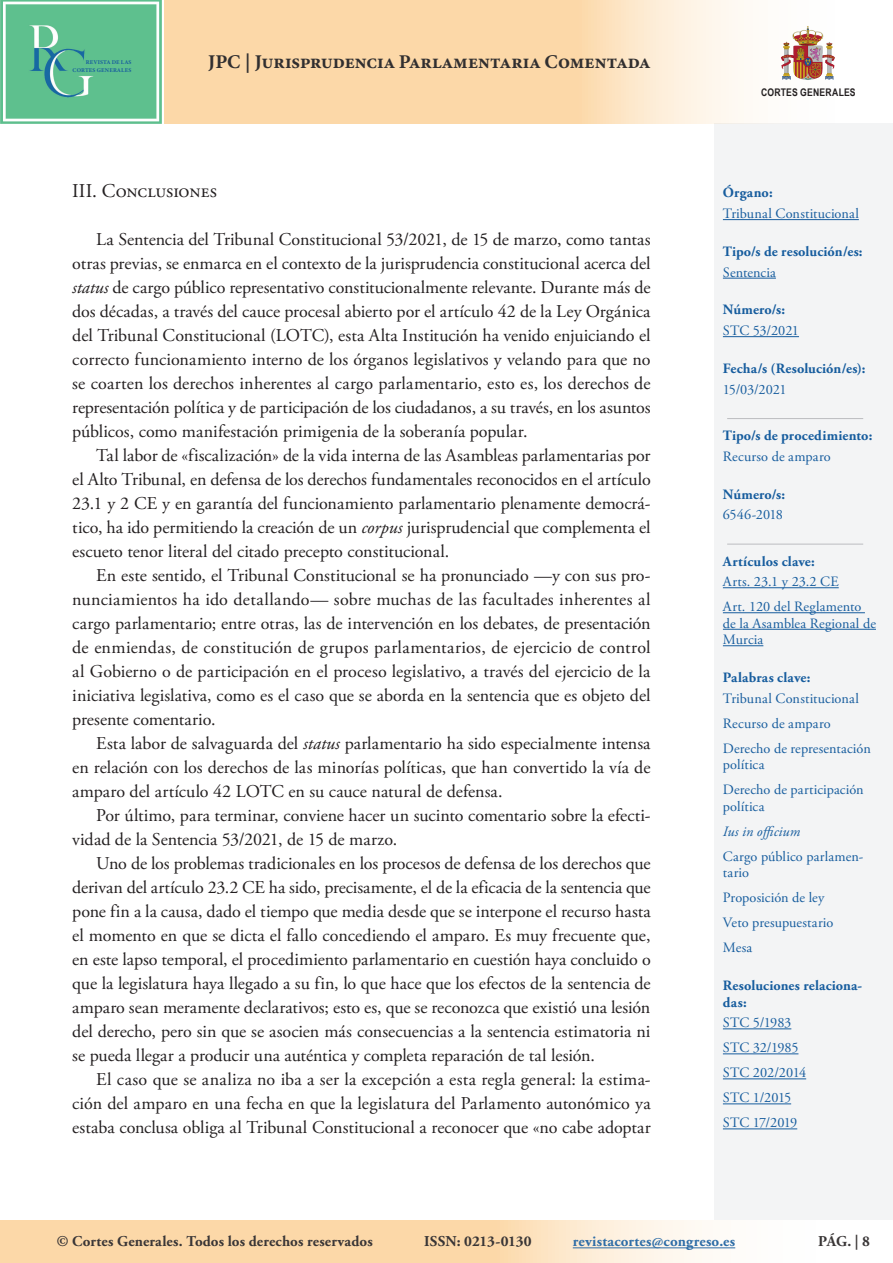
<style>
.page{position:relative;width:893px;height:1263px;background:#fff}
.page>*{position:absolute;margin:0;border:0;box-sizing:border-box;transform-origin:0 0}
.t1{font:19.5px "Minion Variable Concept";letter-spacing:.005em;color:#312f30}
._5__Epígrafes_princi{font:19.5px "Adobe Garamond Pro";color:#231f20}
._6_1__Párrafo_normal{font:18px/24px "Adobe Garamond Pro";color:#231f20;text-align:justify}
.t2{font:700 15px "Adobe Garamond Pro";letter-spacing:.01em;color:#231f20}
.t3{font:700 15px "Adobe Garamond Pro";letter-spacing:.015em;color:#175d9e}
.t4{font:14.25px/25px "Adobe Garamond Pro";color:#175d9e}
.t5{font:700 14.25px/16.5px "Adobe Garamond Pro";letter-spacing:.01em;color:#175d9e}
.t6{font:italic 14.25px "Adobe Garamond Pro";letter-spacing:.005em;color:#175d9e}
.t7{font:700 10.5px "Arial Narrow";letter-spacing:.02em;color:#231f20}
.t8{font:5.7px/8.7px "Minion Variable Concept";letter-spacing:.03em;color:#175d9e;text-align:right}
.s1{font-style:italic}
</style>
<div class="page">
<div style="left:714px;top:123px;width:179px;height:1097px;background:#f2f3f4"></div>
<hr style="left:723px;top:219px;width:136px;height:1px;background:#175d9e">
<hr style="left:723px;top:278px;width:53px;height:1px;background:#175d9e">
<hr style="left:723px;top:336px;width:76px;height:1px;background:#175d9e">
<hr style="left:727px;top:418px;width:136px;height:1px;background:#bcbdc0">
<hr style="left:727px;top:544px;width:136px;height:1px;background:#bcbdc0">
<hr style="left:723px;top:587px;width:116px;height:1px;background:#175d9e">
<hr style="left:723px;top:612px;width:142px;height:1px;background:#175d9e">
<hr style="left:723px;top:629px;width:153px;height:1px;background:#175d9e">
<hr style="left:723px;top:645px;width:40px;height:1px;background:#175d9e">
<hr style="left:723px;top:1028px;width:68px;height:1px;background:#175d9e">
<hr style="left:723px;top:1053px;width:75px;height:1px;background:#175d9e">
<hr style="left:723px;top:1078px;width:83px;height:1px;background:#175d9e">
<hr style="left:723px;top:1103px;width:68px;height:1px;background:#175d9e">
<hr style="left:723px;top:1128px;width:74px;height:1px;background:#175d9e">
<svg style="left:0;top:1220px;width:736px;height:43px;background:#fcdfb8"></svg>
<hr style="left:573px;top:1247px;width:162px;height:1px;background:#175d9e">
<svg style="left:164px;top:0;width:671px;height:123px;background:#fbdfbb"></svg>
<img style="left:781px;top:26px;width:27px;height:44px">
<img style="left:0;top:0;width:162px;height:123px">
<p class="t8" style="left:73px;top:58px;width:60px">REVISTA DE LAS<br>CORTES GENERALES</p>
<p class="t1" style="left:208px;top:48px;width:443px">JPC | Jurisprudencia Parlamentaria Comentada</p>
<p class="_5__Epígrafes_princi" style="left:72px;top:179px;width:146px">III. Conclusiones</p>
<p class="_6_1__Párrafo_normal" style="left:72px;top:228px;width:580px;text-indent:24px">La Sentencia del Tribunal Constitucional 53/2021, de 15 de marzo, como tantas otras previas, se enmarca en el contexto de la jurisprudencia constitucional acerca del <span class="s1">status</span> de cargo público representativo constitucionalmente relevante. Durante más de dos décadas, a través del cauce procesal abierto por el artículo 42 de la Ley Orgánica del Tribunal Constitucional (LOTC), esta Alta Institución ha venido enjuiciando el correcto funcionamiento interno de los órganos legislativos y velando para que no se coarten los derechos inherentes al cargo parlamentario, esto es, los derechos de representación política y de participación de los ciudadanos, a su través, en los asuntos públicos, como manifestación primigenia de la soberanía popular.</p>
<p class="_6_1__Párrafo_normal" style="left:72px;top:444px;width:580px;text-indent:24px">Tal labor de «fiscalización» de la vida interna de las Asambleas parlamentarias por el Alto Tribunal, en defensa de los derechos fundamentales reconocidos en el artículo 23.1 y 2 CE y en garantía del funcionamiento parlamentario plenamente democrá&shy;tico, ha ido permitiendo la creación de un <span class="s1">corpus</span> jurisprudencial que complementa el escueto tenor literal del citado precepto constitucional.</p>
<p class="_6_1__Párrafo_normal" style="left:72px;top:564px;width:580px;text-indent:24px">En este sentido, el Tribunal Constitucional se ha pronunciado —y con sus pro&shy;nunciamientos ha ido detallando— sobre muchas de las facultades inherentes al cargo parlamentario; entre otras, las de intervención en los debates, de presentación de enmiendas, de constitución de grupos parlamentarios, de ejercicio de control al Gobierno o de participación en el proceso legislativo, a través del ejercicio de la iniciativa legislativa, como es el caso que se aborda en la sentencia que es objeto del presente comentario.</p>
<p class="_6_1__Párrafo_normal" style="left:72px;top:732px;width:580px;text-indent:24px">Esta labor de salvaguarda del <span class="s1">status</span> parlamentario ha sido especialmente intensa en relación con los derechos de las minorías políticas, que han convertido la vía de amparo del artículo 42 LOTC en su cauce natural de defensa.</p>
<p class="_6_1__Párrafo_normal" style="left:72px;top:804px;width:580px;text-indent:24px">Por último, para terminar, conviene hacer un sucinto comentario sobre la efecti&shy;vidad de la Sentencia 53/2021, de 15 de marzo.</p>
<p class="_6_1__Párrafo_normal" style="left:72px;top:852px;width:580px;text-indent:24px">Uno de los problemas tradicionales en los procesos de defensa de los derechos que derivan del artículo 23.2 CE ha sido, precisamente, el de la eficacia de la sentencia que pone fin a la causa, dado el tiempo que media desde que se interpone el recurso hasta el momento en que se dicta el fallo concediendo el amparo. Es muy frecuente que, en este lapso temporal, el procedimiento parlamentario en cuestión haya concluido o que la legislatura haya llegado a su fin, lo que hace que los efectos de la sentencia de amparo sean meramente declarativos; esto es, que se reconozca que existió una lesión del derecho, pero sin que se asocien más consecuencias a la sentencia estimatoria ni se pueda llegar a producir una auténtica y completa reparación de tal lesión.</p>
<p class="_6_1__Párrafo_normal" style="left:72px;top:1068px;width:580px;text-indent:24px">El caso que se analiza no iba a ser la excepción a esta regla general: la estima&shy;ción del amparo en una fecha en que la legislatura del Parlamento autonómico ya estaba conclusa obliga al Tribunal Constitucional a reconocer que «no cabe adoptar</p>
<p class="t7" style="left:761px;top:85px;width:96px">CORTES GENERALES</p>
<p class="t5" style="left:723px;top:185px;width:51px">Órgano:</p>
<p class="t4" style="left:723px;top:202px;width:137px">Tribunal Constitucional</p>
<p class="t5" style="left:723px;top:243px;width:141px">Tipo/s de resolución/es:</p>
<p class="t4" style="left:723px;top:260px;width:55px">Sentencia</p>
<p class="t5" style="left:723px;top:302px;width:64px">Número/s:</p>
<p class="t4" style="left:723px;top:319px;width:78px">STC 53/2021</p>
<p class="t5" style="left:723px;top:360px;width:144px">Fecha/s (Resolución/es):</p>
<p class="t4" style="left:723px;top:377px;width:65px">15/03/2021</p>
<p class="t5" style="left:723px;top:427px;width:151px">Tipo/s de procedimiento:</p>
<p class="t4" style="left:723px;top:444px;width:109px">Recurso de amparo</p>
<p class="t5" style="left:723px;top:486px;width:64px">Número/s:</p>
<p class="t4" style="left:723px;top:503px;width:62px">6546-2018</p>
<p class="t5" style="left:723px;top:553px;width:93px">Artículos clave:</p>
<p class="t4" style="left:723px;top:570px;width:140px">Arts. 23.1 y 23.2 CE<br>Art. 120 del Reglamento</p>
<p class="t4" style="left:723px;top:615px;width:155px;line-height:16.5px">de la Asamblea Regional de<br>Murcia</p>
<p class="t5" style="left:723px;top:670px;width:89px">Palabras clave:</p>
<p class="t4" style="left:723px;top:686px;width:149px">Tribunal Constitucional<br>Recurso de amparo<br>Derecho de representación</p>
<p class="t4" style="left:723px;top:753px;width:142px">política<br>Derecho de participación</p>
<p class="t4" style="left:723px;top:794px;width:43px">política</p>
<p class="t6" style="left:723px;top:823px;width:79px">Ius in officium</p>
<p class="t4" style="left:723px;top:849px;width:142px;line-height:16.5px">Cargo público parlamen&shy;tario</p>
<p class="t4" style="left:723px;top:886px;width:112px">Proposición de ley<br>Veto presupuestario<br>Mesa</p>
<p class="t5" style="left:723px;top:978px;width:141px">Resoluciones relaciona&shy;das:</p>
<p class="t4" style="left:723px;top:1011px;width:85px">STC 5/1983<br>STC 32/1985<br>STC 202/2014<br>STC 1/2015<br>STC 17/2019</p>
<p class="t2" style="left:57px;top:1233px;width:317px">© Cortes Generales. Todos los derechos reservados</p>
<p class="t2" style="left:424px;top:1233px;width:109px">ISSN: 0213-0130</p>
<p class="t3" style="left:573px;top:1233px;width:164px">revistacortes@congreso.es</p>
<p class="t2" style="left:818px;top:1233px;width:53px">PÁG. | 8</p>
</div>
